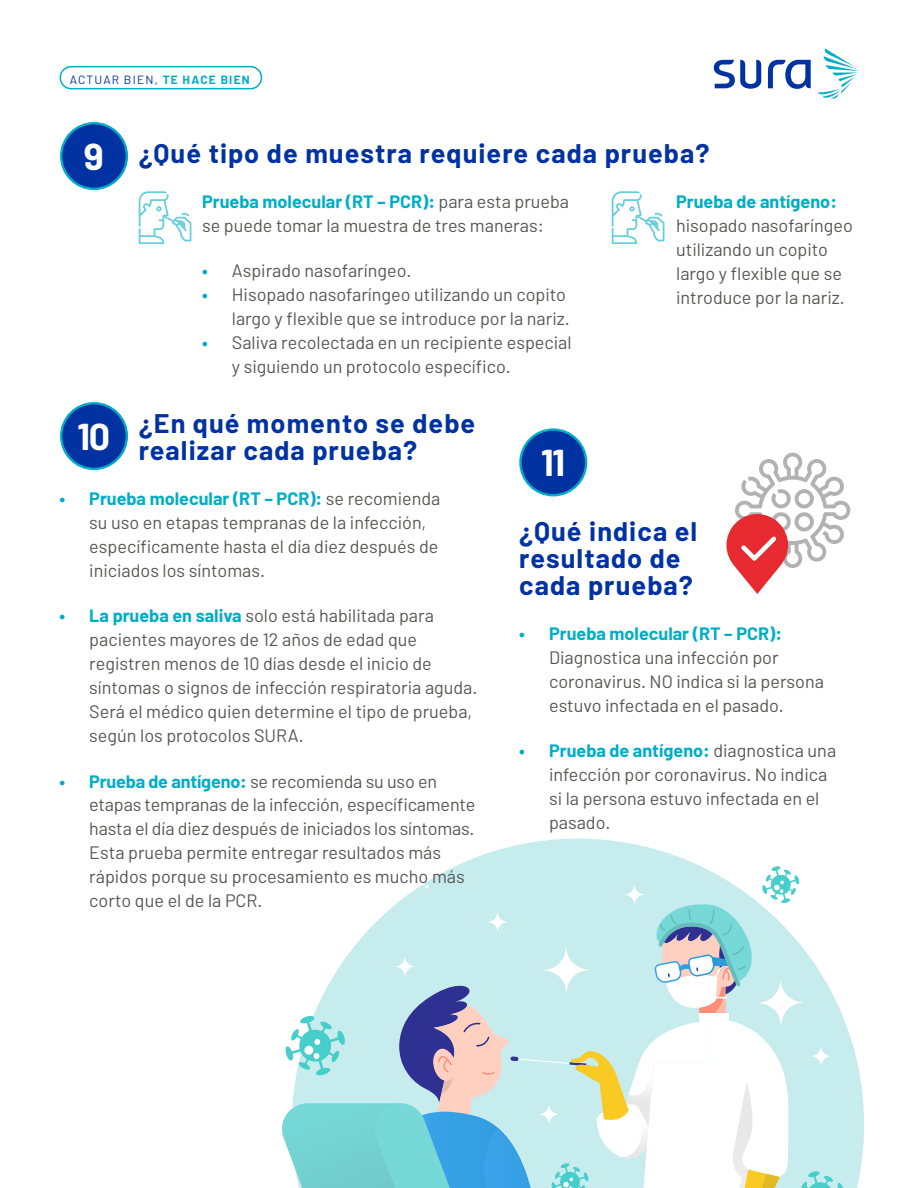
<style>
.page{position:relative;width:918px;height:1188px;background:#fff}
.page>*{position:absolute;margin:0;border:0;box-sizing:border-box;transform-origin:0 0}
.t1{font:700 37.5px "Barlow";color:#fff}
.t2{font:700 27px/27px "Barlow";letter-spacing:.04em;color:#0033a1}
.t3{font:18px/24px "Barlow";color:#575756}
.t4{font:700 18px "Barlow";color:#00adc7}
.t5{font:12px "Barlow";letter-spacing:.1em;color:#0033a1}
.s1{font-weight:700;color:#00adc7}
</style>
<div class="page">
<svg style="left:818px;top:48px;width:40px;height:51px"></svg>
<svg style="left:714px;top:60px;width:47px;height:29px"></svg>
<svg style="left:768px;top:60px;width:43px;height:29px"></svg>
<div style="left:60px;top:66px;width:202px;height:23px;border:2px solid #00adc7;border-radius:11px"></div>
<svg style="left:456px;top:839px;width:408px;height:349px"></svg>
<svg style="left:285px;top:866px;width:559px;height:322px"></svg>
<div style="left:61px;top:123px;width:66px;height:66px;background:#0033a1;border-radius:50%"></div>
<div style="left:60px;top:122px;width:68px;height:68px;border:2px solid #00adc7;border-radius:50%"></div>
<div style="left:61px;top:403px;width:66px;height:66px;background:#0033a1;border-radius:50%"></div>
<div style="left:60px;top:402px;width:68px;height:68px;border:2px solid #00adc7;border-radius:50%"></div>
<div style="left:520px;top:430px;width:66px;height:65px;background:#0033a1;border-radius:50%"></div>
<div style="left:519px;top:428px;width:68px;height:68px;border:2px solid #00adc7;border-radius:50%"></div>
<svg style="left:139px;top:191px;width:52px;height:53px"></svg>
<svg style="left:612px;top:191px;width:52px;height:53px"></svg>
<svg style="left:726px;top:452px;width:125px;height:142px"></svg>
<p class="t5" style="left:70px;top:72px;width:181px">ACTUAR BIEN, <span class="s1">TE HACE BIEN</span></p>
<h1 class="t1" style="left:84px;top:133px;width:21px">9</h1>
<h1 class="t1" style="left:78px;top:413px;width:34px">10</h1>
<h2 class="t2" style="left:139px;top:140px;width:572px">¿Qué tipo de muestra requiere cada prueba?</h2>
<p class="t3" style="left:202px;top:189px;width:369px"><span class="s1">Prueba molecular (RT – PCR):</span> para esta prueba se puede tomar la muestra de tres maneras:</p>
<p class="t3" style="left:202px;top:258px;width:211px"><span class="s1">•</span> Aspirado nasofaríngeo.</p>
<p class="t3" style="left:202px;top:282px;width:369px;text-align:right"><span class="s1">•</span> Hisopado nasofaríngeo utilizando un copito largo y flexible que se introduce por la nariz.</p>
<p class="t3" style="left:232px;top:330px;width:341px;text-indent:-30px"><span class="s1">•</span> Saliva recolectada en un recipiente especial y siguiendo un protocolo específico.</p>
<h2 class="t2" style="left:139px;top:410px;width:338px">¿En qué momento se debe realizar cada prueba?</h2>
<h1 class="t1" style="left:541px;top:440px;width:26px">11</h1>
<p class="t4" style="left:676px;top:190px;width:162px">Prueba de antígeno:</p>
<p class="t3" style="left:676px;top:213px;width:178px">hisopado nasofaríngeo utilizando un copito largo y flexible que se introduce por la nariz.</p>
<p class="t3" style="left:89px;top:486px;width:353px;text-indent:-30px"><span class="s1">• Prueba molecular (RT – PCR):</span> se recomienda su uso en etapas tempranas de la infección, específicamente hasta el día diez después de iniciados los síntomas.</p>
<p class="t3" style="left:89px;top:603px;width:390px;text-indent:-30px"><span class="s1">• La prueba en saliva</span> solo está habilitada para pacientes mayores de 12 años de edad que registren menos de 10 días desde el inicio de síntomas o signos de infección respiratoria aguda.<br>Será el médico quien determine el tipo de prueba, según los protocolos SURA.</p>
<p class="t3" style="left:89px;top:769px;width:388px;text-indent:-30px"><span class="s1">• Prueba de antígeno:</span> se recomienda su uso en etapas tempranas de la infección, específicamente hasta el día diez después de iniciados los síntomas.<br>Esta prueba permite entregar resultados más rápidos porque su procesamiento es mucho más corto que el de la PCR.</p>
<h2 class="t2" style="left:519px;top:518px;width:180px">¿Qué indica el resultado de cada prueba?</h2>
<p class="t4" style="left:519px;top:622px;width:264px">• Prueba molecular (RT – PCR):</p>
<p class="t3" style="left:549px;top:645px;width:276px">Diagnostica una infección por coronavirus. NO indica si la persona estuvo infectada en el pasado.</p>
<p class="t3" style="left:549px;top:738px;width:289px;text-indent:-30px"><span class="s1">• Prueba de antígeno:</span> diagnostica una infección por coronavirus. No indica si la persona estuvo infectada en el pasado.</p>
</div>
